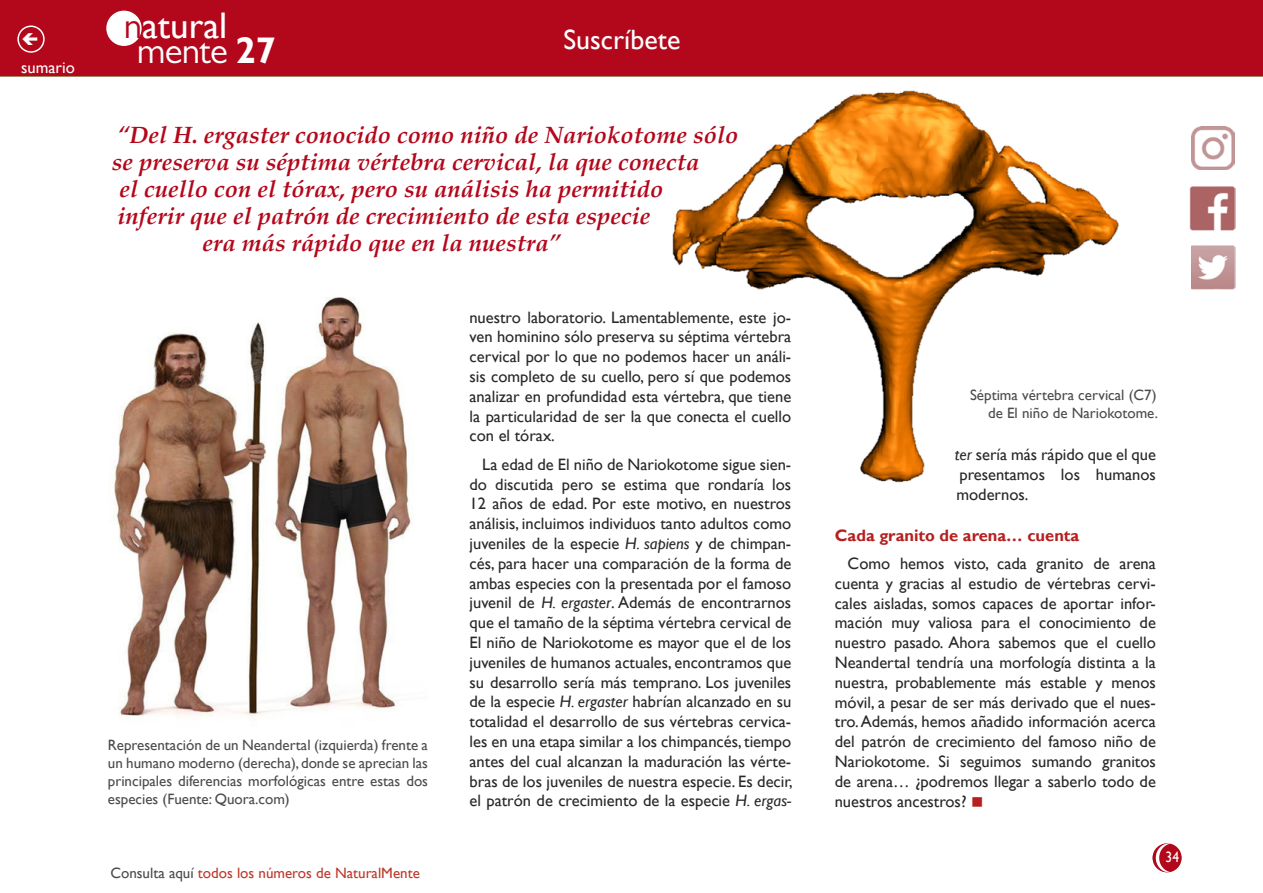
<style>
.page{position:relative;width:1263px;height:893px;background:#fff}
.page>*{position:absolute;margin:0;border:0;box-sizing:border-box;transform-origin:0 0}
.t1{font:37.05px "Gill Sans";color:#fff}
.t2{font:37.05px "Gill Sans MT Pro";letter-spacing:-.02em;color:#fff}
.t3{font:27.9px "Gill Sans";color:#fff}
.t4{font:italic 700 24px "Palatino";color:#b3071b}
.t5{font:16.5px/19.8px "Gill Sans";color:#282829;text-align:justify}
.t6{font:700 16.5px "Gill Sans";color:#b61f1f}
.t7{font:16.5px "Gill Sans";color:#fff}
.t8{font:15px/18px "Gill Sans";color:#4b4b4d;text-align:justify}
.t9{font:15px "Gill Sans";color:#bd392b}
.t10{font:15px "Gill Sans";color:#fff;scale:.9 1}
.s1{font-family:"Gill Sans MT Pro";color:#b3071b}
.s2{font-family:"Gill Sans";font-weight:700}
.s3{color:#4b4b4d}
.s4{font-style:italic}
.s5{color:#b61f1f}
</style>
<div class="page">
<img style="left:1190px;top:186px;width:45px;height:44px">
<img style="left:1191px;top:246px;width:44px;height:44px">
<div style="left:1153px;top:844px;width:28px;height:28px;background:#b3071b;border-radius:50%"></div>
<div style="left:1152px;top:843px;width:29px;height:29px;border:2px solid #b3071b;border-radius:50%"></div>
<div style="left:0;top:0;width:1263px;height:76px;background:#b3071b"></div>
<div style="left:107px;top:11px;width:34px;height:34px;background:#fff;border-radius:50%"></div>
<div style="left:106px;top:11px;width:36px;height:35px;border:2px solid #fff;border-radius:50%"></div>
<svg style="left:1155px;top:843px;width:16px;height:29px"></svg>
<div style="left:17px;top:26px;width:28px;height:27px;border:2px solid #fff;border-radius:50%"></div>
<img style="left:1191px;top:127px;width:43px;height:43px">
<img style="left:114px;top:297px;width:300px;height:420px">
<img style="left:672px;top:90px;width:447px;height:393px">
<p class="t7" style="left:21px;top:58px;width:55px">sumario</p>
<h1 class="t1" style="left:124px;top:4px;width:105px"><span class="s1">n</span>atural</h1>
<h1 class="t2" style="left:137px;top:29px;width:140px">mente <span class="s2">27</span></h1>
<h2 class="t3" style="left:563px;top:23px;width:118px">Suscríbete</h2>
<h3 class="t4" style="left:118px;top:121px;width:622px">“Del H. ergaster conocido como niño de Nariokotome sólo</h3>
<h3 class="t4" style="left:112px;top:148px;width:589px">se preserva su séptima vértebra cervical, la que conecta</h3>
<h3 class="t4" style="left:119px;top:175px;width:546px">el cuello con el tórax, pero su análisis ha permitido</h3>
<h3 class="t4" style="left:118px;top:202px;width:534px">inferir que el patrón de crecimiento de esta especie</h3>
<h3 class="t4" style="left:203px;top:229px;width:360px">era más rápido que en la nuestra”</h3>
<p class="t8" style="left:108px;top:736px;width:322px">Representación de un Neandertal (izquierda) frente a un humano moderno (derecha), donde se aprecian las principales diferencias morfológicas entre estas dos especies (Fuente: Quora.com)</p>
<p class="t9" style="left:110px;top:864px;width:311px"><span class="s3">Consulta aquí</span> todos los números de NaturalMente</p>
<p class="t5" style="left:469px;top:307px;width:323px">nuestro laboratorio. Lamentablemente, este jo&shy;ven hominino sólo preserva su séptima vértebra cervical por lo que no podemos hacer un análi&shy;sis completo de su cuello, pero sí que podemos analizar en profundidad esta vértebra, que tiene la particularidad de ser la que conecta el cuello con el tórax.</p>
<p class="t5" style="left:469px;top:455px;width:325px;text-indent:13px">La edad de El niño de Nariokotome sigue sien&shy;do discutida pero se estima que rondaría los 12 años de edad. Por este motivo, en nuestros análisis, incluimos individuos tanto adultos como juveniles de la especie <span class="s4">H. sapiens</span> y de chimpan&shy;cés, para hacer una comparación de la forma de ambas especies con la presentada por el famoso juvenil de <span class="s4">H. ergaster</span>. Además de encontrarnos que el tamaño de la séptima vértebra cervical de El niño de Nariokotome es mayor que el de los juveniles de humanos actuales, encontramos que su desarrollo sería más temprano. Los juveniles de la especie <span class="s4">H. ergaster</span> habrían alcanzado en su totalidad el desarrollo de sus vértebras cervica&shy;les en una etapa similar a los chimpancés, tiempo antes del cual alcanzan la maduración las vérte&shy;bras de los juveniles de nuestra especie. Es decir, el patrón de crecimiento de la especie <span class="s4">H. ergas-</span></p>
<p class="t8" style="left:970px;top:386px;width:189px;text-align:right">Séptima vértebra cervical (C7) de El niño de Nariokotome.</p>
<p class="t5" style="left:955px;top:445px;width:203px"><span class="s4">ter</span> sería más rápido que el que presentamos los humanos modernos.</p>
<p class="t6" style="left:835px;top:525px;width:246px">Cada granito de arena… cuenta</p>
<p class="t5" style="left:835px;top:554px;width:323px;text-indent:13px">Como hemos visto, cada granito de arena cuenta y gracias al estudio de vértebras cervi&shy;cales aisladas, somos capaces de aportar infor&shy;mación muy valiosa para el conocimiento de nuestro pasado. Ahora sabemos que el cuello Neandertal tendría una morfología distinta a la nuestra, probablemente más estable y menos móvil, a pesar de ser más derivado que el nues&shy;tro. Además, hemos añadido información acerca del patrón de crecimiento del famoso niño de Nariokotome. Si seguimos sumando granitos de arena… ¿podremos llegar a saberlo todo de nuestros ancestros? <span class="s5">■</span></p>
<p class="t10" style="left:1165px;top:849px;width:16px">34</p>
</div>
